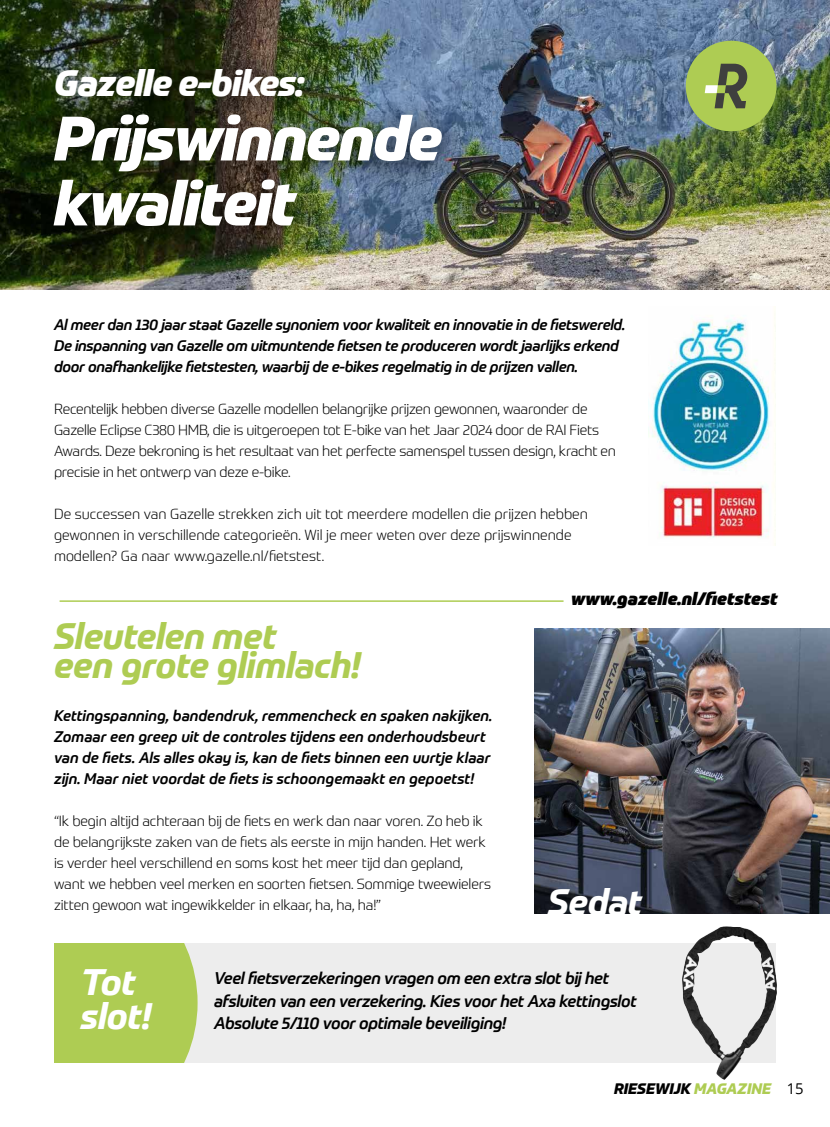
<style>
.page{position:relative;width:830px;height:1127px;background:#fff}
.page>*{position:absolute;margin:0;border:0;box-sizing:border-box;transform-origin:0 0}
.t1{font:italic 800 61.5px/64.9px "Prometo";letter-spacing:-.025em;color:#fff}
.t2{font:italic 700 36px/28.5px "Prometo";letter-spacing:-.01em;color:#aecc53}
.t3{font:italic 800 36px "Prometo";letter-spacing:-.025em;color:#fff}
.t4{font:italic 700 36px/34.5px "Prometo";letter-spacing:-.01em;color:#fff}
.t5{font:italic 900 17.55px "Prometo";color:#000}
.t6{font:italic 500 16.5px/22.5px "Prometo";letter-spacing:-.02em;color:#000}
.t7{font:italic 500 15px/21px "Prometo";letter-spacing:-.02em;color:#000}
.t8{font:italic 500 15px/21px "Prometo";color:#000}
.t9{font:italic 800 14.85px "Prometo";color:#000}
.t10{font:300 14.25px/21px "Prometo";letter-spacing:-.01em;color:#000}
.s1{color:#aecc53}
.s2{font-family:"Open Sans";font-weight:400;font-style:normal}
</style>
<div class="page">
<div style="left:54px;top:943px;width:721px;height:119px;background:#ededed"></div>
<div style="left:54px;top:943px;width:143px;height:119px;background:#aecc53"></div>
<img style="left:0;top:0;width:829px;height:290px">
<div style="left:29px;top:43px;width:448px;height:219px;background:#000;opacity:.75"></div>
<div style="left:685px;top:41px;width:91px;height:90px;background:#aecc53;border-radius:45px"></div>
<svg style="left:704px;top:64px;width:43px;height:44px"></svg>
<img style="left:648px;top:313px;width:127px;height:225px">
<img style="left:534px;top:629px;width:295px;height:284px">
<img style="left:652px;top:926px;width:125px;height:153px">
<hr style="left:60px;top:600px;width:503px;height:2px;background:#aecc53">
<h2 class="t3" style="left:54px;top:60px;width:251px">Gazelle e-bikes:</h2>
<h1 class="t1" style="left:54px;top:106px;width:389px">Prijswinnende kwaliteit</h1>
<p class="t7" style="left:54px;top:314px;width:572px">Al meer dan 130 jaar staat Gazelle synoniem voor kwaliteit en innovatie in de fietswereld.<br>De inspanning van Gazelle om uitmuntende fietsen te produceren wordt jaarlijks erkend door onafhankelijke fietstesten, waarbij de e-bikes regelmatig in de prijzen vallen.</p>
<p class="t10" style="left:54px;top:398px;width:563px">Recentelijk hebben diverse Gazelle modellen belangrijke prijzen gewonnen, waaronder de Gazelle Eclipse C380 HMB, die is uitgeroepen tot E-bike van het Jaar 2024 door de RAI Fiets Awards. Deze bekroning is het resultaat van het perfecte samenspel tussen design, kracht en precisie in het ontwerp van deze e-bike.</p>
<p class="t10" style="left:54px;top:503px;width:535px">De successen van Gazelle strekken zich uit tot meerdere modellen die prijzen hebben gewonnen in verschillende categorieën. Wil je meer weten over deze prijswinnende modellen? Ga naar www.gazelle.nl/fietstest.</p>
<h2 class="t2" style="left:54px;top:622px;width:308px">Sleutelen met<br>een grote glimlach!</h2>
<p class="t8" style="left:54px;top:705px;width:439px">Kettingspanning, bandendruk, remmencheck en spaken nakijken.<br>Zomaar een greep uit de controles tijdens een onderhoudsbeurt van de fiets. Als alles okay is, kan de fiets binnen een uurtje klaar zijn. Maar niet voordat de fiets is schoongemaakt en gepoetst!</p>
<p class="t10" style="left:54px;top:810px;width:438px">“Ik begin altijd achteraan bij de fiets en werk dan naar voren. Zo heb ik de belangrijkste zaken van de fiets als eerste in mijn handen. Het werk is verder heel verschillend en soms kost het meer tijd dan gepland, want we hebben veel merken en soorten fietsen. Sommige tweewielers zitten gewoon wat ingewikkelder in elkaar, ha, ha, ha!”</p>
<p class="t5" style="left:571px;top:587px;width:208px">www.gazelle.nl/fietstest</p>
<h2 class="t4" style="left:547px;top:884px;width:96px">Sedat</h2>
<h2 class="t4" style="left:81px;top:964px;width:72px">Tot slot!</h2>
<p class="t6" style="left:214px;top:967px;width:424px">Veel fietsverzekeringen vragen om een extra slot bij het afsluiten van een verzekering. Kies voor het Axa kettingslot<br>Absolute 5/110 voor optimale beveiliging!</p>
<p class="t9" style="left:613px;top:1080px;width:191px">RIESEWIJK <span class="s1">MAGAZINE</span> <span class="s2">15</span></p>
</div>
